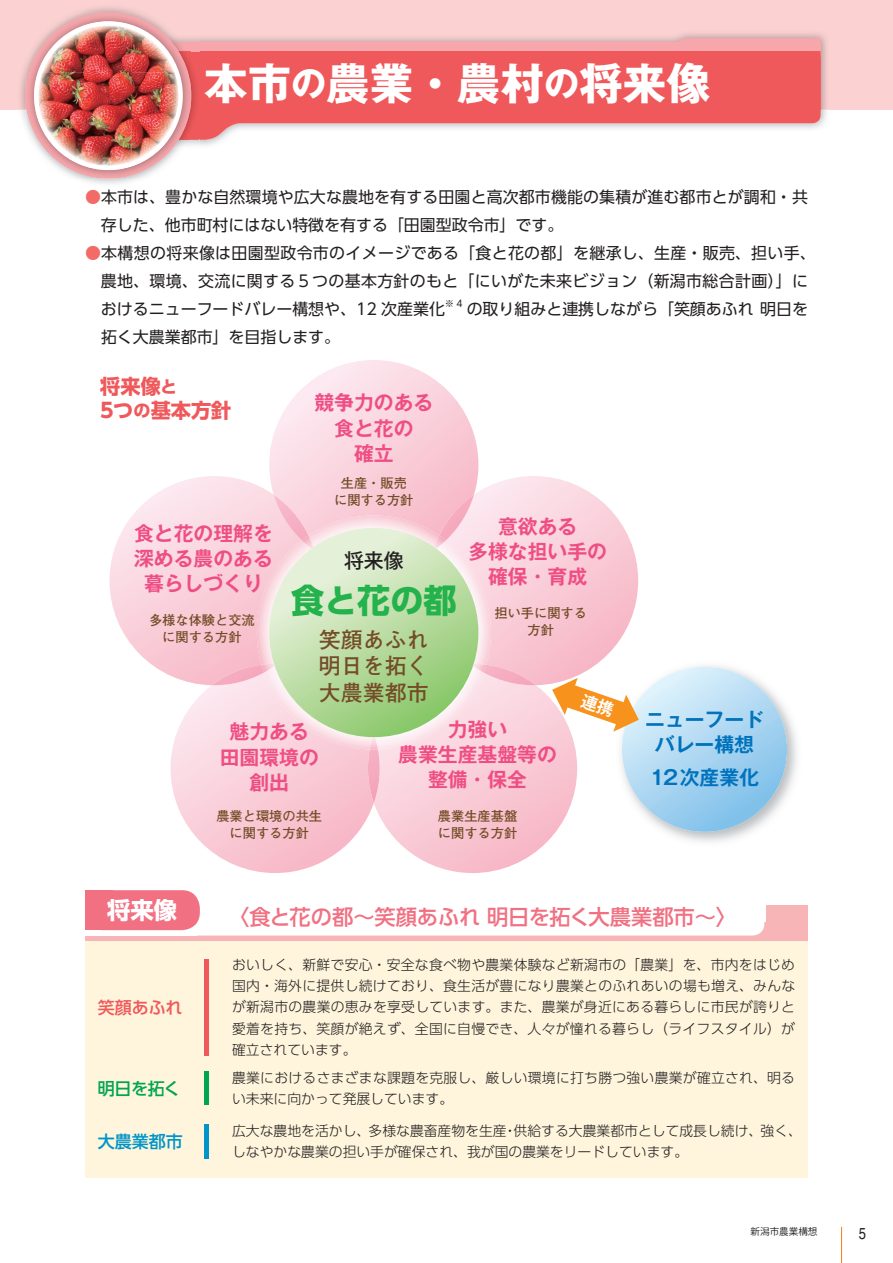
<style>
.page{position:relative;width:893px;height:1263px;background:#fff}
.page>*{position:absolute;margin:0;border:0;box-sizing:border-box;transform-origin:0 0}
.t1{font:700 43.65px "Gothic MB101 Pro";color:#fff}
.t2{font:33px "UD Shin Go Pro Bold 90 pv RKSJ H";color:#23b24b}
.t3{font:700 23.4px "UD Shin Go Pro";color:#fff}
.t4{font:22.05px/26.4px "Futo Go B101 Pro Bold 90 pv RKSJ H";color:#744c27;text-align:justify}
.t5{font:500 21.3px "UD Shin Go Pro";letter-spacing:-.005em;color:#f17082}
.t6{font:700 20.25px/24.5px "UD Shin Go Pro";color:#f0595b}
.t7{font:19.8px/25.3px "Gothic MB101 Pro De Bold 90 pv RKSJ H";color:#ef4e84;text-align:center}
.t8{font:19.8px/25.3px "Gothic MB101 Pro De Bold 90 pv RKSJ H";color:#0073bc;text-align:center}
.t9{font:19.8px "Koz Go Pro Medium 90 pv RKSJ H";color:#231f20}
.t10{font:500 16.95px "UD Shin Go Pro";letter-spacing:-.005em;color:#f0595b}
.t11{font:500 16.95px "UD Shin Go Pro";letter-spacing:-.025em;color:#00a54f}
.t12{font:500 16.95px "UD Shin Go Pro";color:#0094c8}
.t13{font:15.9px/27.9px "UD Shin Go Pro";letter-spacing:.01em;color:#231f20}
.t14{font:condensed 15.9px "Helvetica";color:#231f20}
.t15{font:300 13.8px/21.3px "UD Shin Go Pro";color:#231f20;text-align:justify}
.t16{font:300 13.8px/21.3px "UD Shin Go Pro";letter-spacing:.02em;color:#231f20}
.t17{font:13.2px/16.5px "Futo Go B101 Pro Bold 90 pv RKSJ H";color:#744c27;text-align:center}
.t18{font:9.6px "Koz Go Pro";color:#231f20}
.t19{font:9.3px "UD Shin Go Pro";color:#231f20}
.s1{font-size:35.1px}
.s2{color:#f26b66}
.s3{font-size:16.95px}
</style>
<div class="page">
<hr style="left:841px;top:1227px;width:1px;height:36px;background:#f58220">
<img style="left:639px;top:666px;width:158px;height:176px">
<svg style="left:622px;top:667px;width:165px;height:165px;background:#add7f1"></svg>
<div style="left:85px;top:913px;width:723px;height:265px;background:#fef5dc"></div>
<div style="left:85px;top:906px;width:723px;height:35px;background:#f8b5b8"></div>
<div style="left:85px;top:903px;width:680px;height:19px;background:#fff"></div>
<div style="left:204px;top:959px;width:5px;height:96px;background:#f0595b"></div>
<div style="left:204px;top:1072px;width:5px;height:33px;background:#00a54f"></div>
<div style="left:204px;top:1124px;width:5px;height:35px;background:#0094c8"></div>
<div style="left:0;top:0;width:893px;height:109px;background:#fbd1d1"></div>
<svg style="left:199px;top:51px;width:622px;height:89px;background:#f07576"></svg>
<div style="left:71px;top:43px;width:750px;height:8px;background:#f7a7ac"></div>
<svg style="left:670px;top:38px;width:151px;height:5px"></svg>
<svg style="left:26px;top:13px;width:173px;height:166px"></svg>
<div style="left:34px;top:21px;width:149px;height:149px;background:#fff;border-radius:50%"></div>
<img style="left:42px;top:29px;width:43px;height:43px">
<img style="left:85px;top:26px;width:47px;height:46px">
<img style="left:132px;top:29px;width:43px;height:43px">
<img style="left:38px;top:72px;width:141px;height:47px">
<img style="left:42px;top:119px;width:43px;height:43px">
<img style="left:85px;top:119px;width:47px;height:47px">
<img style="left:132px;top:119px;width:43px;height:43px">
<div style="left:85px;top:911px;width:679px;height:24px;background:#fff;border-radius:12px"></div>
<div style="left:85px;top:917px;width:112px;height:18px;background:linear-gradient(to right,#fff,#fffdfd)"></div>
<div style="left:85px;top:890px;width:115px;height:40px;background:#f17082;border-radius:18px"></div>
<div style="left:85px;top:890px;width:28px;height:40px;background:#f17082"></div>
<svg style="left:109px;top:360px;width:530px;height:513px"></svg>
<h1 class="t1" style="left:204px;top:47px;width:507px">本市<span class="s1">の</span>農業・農村<span class="s1">の</span>将来像</h1>
<p class="t13" style="left:101px;top:183px;width:708px;text-indent:-16px"><span class="s2">●</span>本市は、豊かな自然環境や広大な農地を有する田園と高次都市機能の集積が進む都市とが調和・共存した、他市町村にはない特徴を有する「田園型政令市」です。</p>
<p class="t13" style="left:101px;top:239px;width:716px;text-indent:-16px"><span class="s2">●</span>本構想の将来像は田園型政令市のイメージである「食と花の都」を継承し、生産・販売、担い手、農地、環境、交流に関する５つの基本方針のもと「にいがた未来ビジョン（新潟市総合計画）」におけるニューフードバレー構想や、12 次産業化</p>
<p class="t19" style="left:445px;top:296px;width:19px">※4</p>
<p class="t13" style="left:467px;top:294px;width:343px">の取り組みと連携しながら「笑顔あふれ 明日を</p>
<p class="t13" style="left:101px;top:322px;width:241px">拓く大農業都市」を目指します。</p>
<h3 class="t6" style="left:97px;top:373px;width:136px">将来像<span class="s3">と<br></span>５つ<span class="s3">の</span>基本方針</h3>
<h3 class="t7" style="left:134px;top:518px;width:140px">食と花の理解を深める農のある暮らしづくり</h3>
<p class="t17" style="left:149px;top:610px;width:107px">多様な体験と交流に関する方針</p>
<h3 class="t7" style="left:314px;top:388px;width:120px">競争力のある食と花の<br>確立</h3>
<p class="t17" style="left:334px;top:473px;width:81px">生産・販売に関する方針</p>
<h3 class="t9" style="left:344px;top:548px;width:61px">将来像</h3>
<h2 class="t2" style="left:291px;top:574px;width:167px">食と花の都</h2>
<h3 class="t4" style="left:319px;top:623px;width:112px">笑顔あふれ明日を拓く大農業都市</h3>
<h3 class="t7" style="left:468px;top:511px;width:140px">意欲ある<br>多様な担い手の確保・育成</h3>
<p class="t17" style="left:494px;top:603px;width:94px">担い手に関する方針</p>
<h3 class="t7" style="left:220px;top:717px;width:101px">魅力ある田園環境の創出</h3>
<p class="t17" style="left:216px;top:806px;width:107px">農業と環境の共生に関する方針</p>
<h3 class="t7" style="left:398px;top:714px;width:160px">力強い<br>農業生産基盤等の整備・保全</h3>
<p class="t17" style="left:438px;top:806px;width:81px;text-align:left">農業生産基盤に関する方針</p>
<h3 class="t8" style="left:645px;top:704px;width:120px">ニューフードバレー構想</h3>
<h3 class="t8" style="left:650px;top:763px;width:111px">12次産業化</h3>
<h3 class="t3" style="left:107px;top:891px;width:72px">将来像</h3>
<h3 class="t5" style="left:228px;top:899px;width:510px">〈食と花の都～笑顔あふれ 明日を拓く大農業都市～〉</h3>
<p class="t10" style="left:98px;top:993px;width:86px">笑顔あふれ</p>
<p class="t11" style="left:98px;top:1075px;width:84px">明日を拓く</p>
<p class="t12" style="left:98px;top:1128px;width:87px">大農業都市</p>
<p class="t15" style="left:232px;top:953px;width:565px">おいしく、新鮮で安心・安全な食べ物や農業体験など新潟市の「農業」を、市内をはじめ国内・海外に提供し続けており、食生活が豊になり農業とのふれあいの場も増え、みんなが新潟市の農業の恵みを享受しています。また、農業が身近にある暮らしに市民が誇りと愛着を持ち、笑顔が絶えず、全国に自慢でき、人々が憧れる暮らし（ライフスタイル）が確立されています。</p>
<p class="t16" style="left:232px;top:1066px;width:564px">農業におけるさまざまな課題を克服し、厳しい環境に打ち勝つ強い農業が確立され、明るい未来に向かって発展しています。</p>
<p class="t15" style="left:232px;top:1119px;width:571px">広大な農地を活かし、多様な農畜産物を生産・供給する大農業都市として成長し続け、強く、しなやかな農業の担い手が確保され、我が国の農業をリードしています。</p>
<p class="t18" style="left:750px;top:1225px;width:68px">新潟市農業構想</p>
<p class="t14" style="left:859px;top:1224px;width:9px">5</p>
</div>
